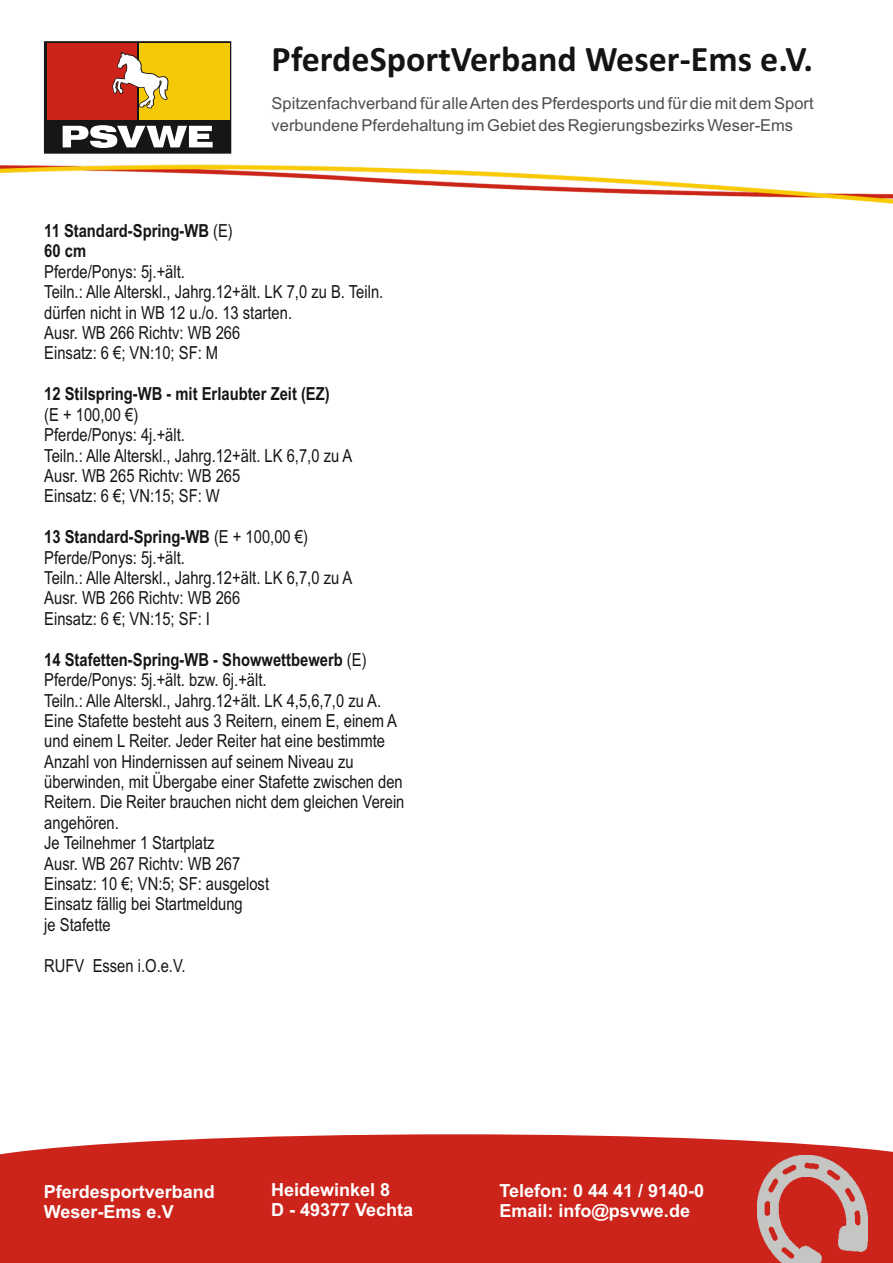
<style>
.page{position:relative;width:893px;height:1263px;background:#fff}
.page>*{position:absolute;margin:0;border:0;box-sizing:border-box;transform-origin:0 0}
.t1{font:700 36px "Calibri";color:#141415}
.t2{font:18px/20.4px "Arial Narrow";color:#151616}
.t3{font:700 18px/20.1px "Arial";color:#fff}
.t4{font:700 18px/20.5px "Arial Narrow";color:#151616}
.t5{font:16.5px/21.8px "Arial";color:#4e4e4d}
.s1{font-weight:400}
.s2{font-weight:700}
</style>
<div class="page">
<div style="left:0;top:1167px;width:893px;height:96px;background:#cc241b"></div>
<svg style="left:0;top:1134px;width:893px;height:66px;fill:#cc241b"></svg>
<svg style="left:44px;top:41px;width:187px;height:107px;background:#bb7837"></svg>
<img style="left:758px;top:1156px;width:110px;height:107px">
<img style="left:1px;top:148px;width:892px;height:56px">
<h1 class="t1" style="left:272px;top:44px;width:543px">PferdeSportVerband Weser-Ems e.V.</h1>
<p class="t5" style="left:272px;top:94px;width:544px">Spitzenfachverband für alle Arten des Pferdesports und für die mit dem Sport verbundene Pferdehaltung im Gebiet des Regierungsbezirks Weser-Ems</p>
<p class="t4" style="left:44px;top:222px;width:190px">11 Standard-Spring-WB <span class="s1">(E)<br></span>60 cm</p>
<p class="t2" style="left:44px;top:263px;width:341px">Pferde/Ponys: 5j.+ält.<br>Teiln.: Alle Alterskl., Jahrg.12+ält. LK 7,0 zu B. Teiln. dürfen nicht in WB 12 u./o. 13 starten.<br>Ausr. WB 266 Richtv: WB 266<br>Einsatz: 6 €; VN:10; SF: M</p>
<p class="t4" style="left:44px;top:385px;width:287px">12 Stilspring-WB - mit Erlaubter Zeit (EZ)</p>
<p class="t2" style="left:44px;top:406px;width:310px">(E + 100,00 €)<br>Pferde/Ponys: 4j.+ält.<br>Teiln.: Alle Alterskl., Jahrg.12+ält. LK 6,7,0 zu A<br>Ausr. WB 265 Richtv: WB 265<br>Einsatz: 6 €; VN:15; SF: W</p>
<p class="t2" style="left:44px;top:528px;width:310px"><span class="s2">13 Standard-Spring-WB</span> (E + 100,00 €)<br>Pferde/Ponys: 5j.+ält.<br>Teiln.: Alle Alterskl., Jahrg.12+ält. LK 6,7,0 zu A<br>Ausr. WB 266 Richtv: WB 266<br>Einsatz: 6 €; VN:15; SF: I</p>
<p class="t2" style="left:44px;top:651px;width:362px"><span class="s2">14 Stafetten-Spring-WB - Showwettbewerb</span> (E)<br>Pferde/Ponys: 5j.+ält. bzw. 6j.+ält.<br>Teiln.: Alle Alterskl., Jahrg.12+ält. LK 4,5,6,7,0 zu A.<br>Eine Stafette besteht aus 3 Reitern, einem E, einem A und einem L Reiter. Jeder Reiter hat eine bestimmte Anzahl von Hindernissen auf seinem Niveau zu überwinden, mit Übergabe einer Stafette zwischen den Reitern. Die Reiter brauchen nicht dem gleichen Verein angehören.<br>Je Teilnehmer 1 Startplatz<br>Ausr. WB 267 Richtv: WB 267<br>Einsatz: 10 €; VN:5; SF: ausgelost<br>Einsatz fällig bei Startmeldung<br>je Stafette</p>
<p class="t2" style="left:44px;top:957px;width:143px">RUFV Essen i.O.e.V.</p>
<p class="t3" style="left:44px;top:1183px;width:173px">Pferdesportverband<br>Weser-Ems e.V</p>
<p class="t3" style="left:271px;top:1181px;width:144px">Heidewinkel 8<br>D - 49377 Vechta</p>
<p class="t3" style="left:499px;top:1182px;width:206px">Telefon: 0 44 41 / 9140-0<br>Email: info@psvwe.de</p>
</div>
